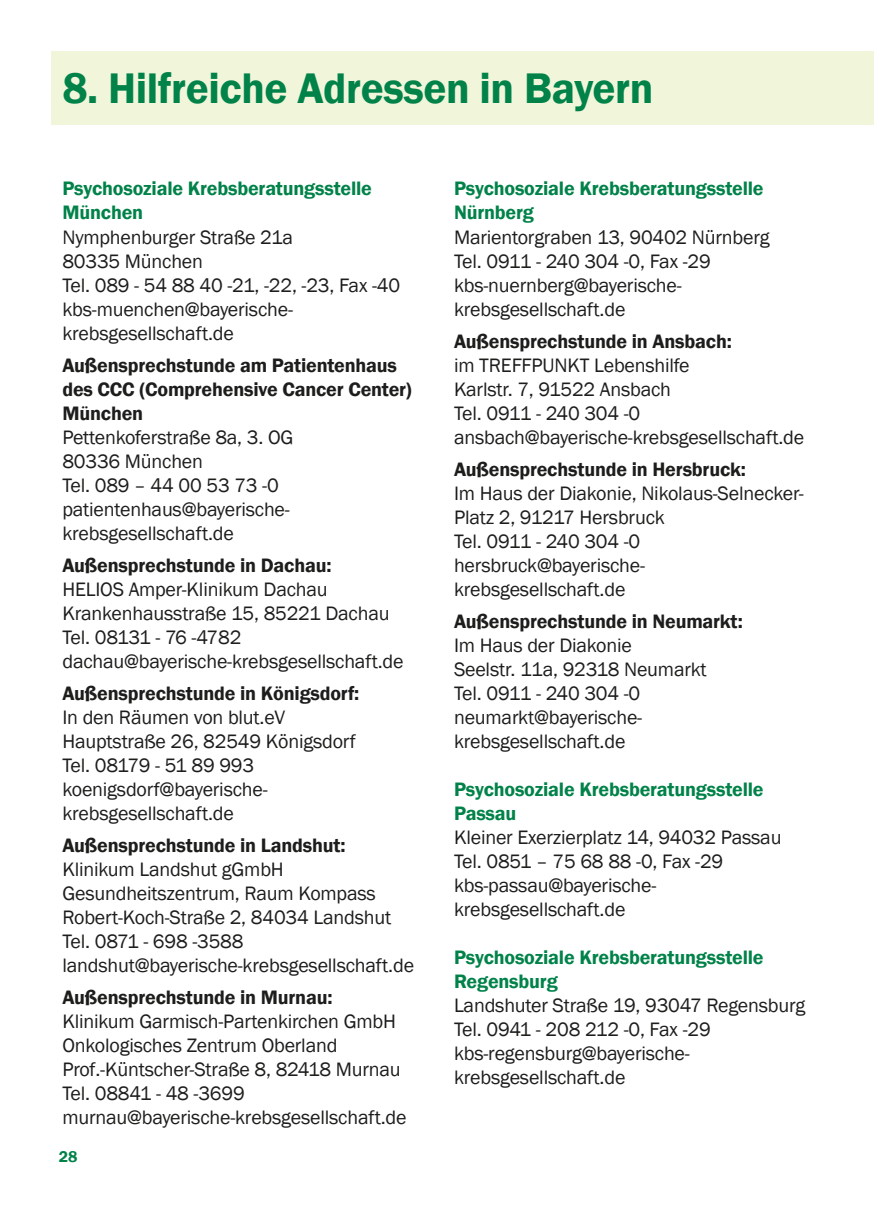
<style>
.page{position:relative;width:874px;height:1225px;background:#fff}
.page>*{position:absolute;margin:0;border:0;box-sizing:border-box;transform-origin:0 0}
.t1{font:600 44px "Franklin Gothic";letter-spacing:-.01em;color:#008249}
.t2{font:20px/24px "Franklin Gothic";letter-spacing:-.01em;color:#1d1d1b}
.t3{font:600 20px/24px "Franklin Gothic";letter-spacing:-.01em;color:#1d1d1b}
.t4{font:600 20px/24px "Franklin Gothic";letter-spacing:-.01em;color:#008249}
.t5{font:600 16px "Franklin Gothic";color:#008249}
</style>
<div class="page">
<div style="left:51px;top:51px;width:822px;height:74px;background:#f1f5da"></div>
<h1 class="t1" style="left:62px;top:61px;width:592px">8. Hilfreiche Adressen in Bayern</h1>
<p class="t4" style="left:62px;top:177px;width:311px">Psychosoziale Krebsberatungsstelle<br>München</p>
<p class="t2" style="left:62px;top:225px;width:339px">Nymphenburger Straße 21a<br>80335 München<br>Tel. 089 - 54 88 40 -21, -22, -23, Fax -40 kbs-muenchen@bayerische&shy;krebsgesellschaft.de</p>
<p class="t3" style="left:62px;top:353px;width:351px">Außensprechstunde am Patientenhaus des CCC (Comprehensive Cancer Center)<br>München</p>
<p class="t2" style="left:62px;top:425px;width:232px">Pettenkoferstraße 8a, 3. OG<br>80336 München<br>Tel. 089 – 44 00 53 73 -0 patientenhaus@bayerische&shy;krebsgesellschaft.de</p>
<p class="t3" style="left:62px;top:553px;width:270px">Außensprechstunde in Dachau:</p>
<p class="t2" style="left:62px;top:577px;width:342px">HELIOS Amper-Klinikum Dachau Krankenhausstraße 15, 85221 Dachau Tel. 08131 - 76 -4782 dachau@bayerische-krebsgesellschaft.de</p>
<p class="t3" style="left:62px;top:681px;width:298px">Außensprechstunde in Königsdorf:</p>
<p class="t2" style="left:62px;top:705px;width:295px">In den Räumen von blut.eV<br>Hauptstraße 26, 82549 Königsdorf<br>Tel. 08179 - 51 89 993 koenigsdorf@bayerische&shy;krebsgesellschaft.de</p>
<p class="t3" style="left:62px;top:833px;width:284px">Außensprechstunde in Landshut:</p>
<p class="t2" style="left:62px;top:857px;width:353px">Klinikum Landshut gGmbH Gesundheitszentrum, Raum Kompass Robert-Koch-Straße 2, 84034 Landshut Tel. 0871 - 698 -3588 landshut@bayerische-krebsgesellschaft.de</p>
<p class="t3" style="left:62px;top:985px;width:271px">Außensprechstunde in Murnau:</p>
<p class="t2" style="left:62px;top:1009px;width:345px">Klinikum Garmisch-Partenkirchen GmbH Onkologisches Zentrum Oberland Prof.-Küntscher-Straße 8, 82418 Murnau Tel. 08841 - 48 -3699 murnau@bayerische-krebsgesellschaft.de</p>
<p class="t5" style="left:59px;top:1147px;width:20px">28</p>
<p class="t4" style="left:454px;top:177px;width:311px">Psychosoziale Krebsberatungsstelle<br>Nürnberg</p>
<p class="t2" style="left:454px;top:225px;width:317px">Marientorgraben 13, 90402 Nürnberg<br>Tel. 0911 - 240 304 -0, Fax -29 kbs-nuernberg@bayerische&shy;krebsgesellschaft.de</p>
<p class="t3" style="left:454px;top:329px;width:279px">Außensprechstunde in Ansbach:</p>
<p class="t2" style="left:454px;top:353px;width:351px">im TREFFPUNKT Lebenshilfe<br>Karlstr. 7, 91522 Ansbach<br>Tel. 0911 - 240 304 -0 ansbach@bayerische-krebsgesellschaft.de</p>
<p class="t3" style="left:454px;top:457px;width:293px">Außensprechstunde in Hersbruck:</p>
<p class="t2" style="left:454px;top:481px;width:351px">Im Haus der Diakonie, Nikolaus-Selnecker-<br>Platz 2, 91217 Hersbruck<br>Tel. 0911 - 240 304 -0 hersbruck@bayerische&shy;krebsgesellschaft.de</p>
<p class="t3" style="left:454px;top:609px;width:290px">Außensprechstunde in Neumarkt:</p>
<p class="t2" style="left:454px;top:633px;width:254px">Im Haus der Diakonie<br>Seelstr. 11a, 92318 Neumarkt<br>Tel. 0911 - 240 304 -0 neumarkt@bayerische&shy;krebsgesellschaft.de</p>
<p class="t4" style="left:454px;top:777px;width:311px">Psychosoziale Krebsberatungsstelle<br>Passau</p>
<p class="t2" style="left:454px;top:825px;width:329px">Kleiner Exerzierplatz 14, 94032 Passau<br>Tel. 0851 – 75 68 88 -0, Fax -29 kbs-passau@bayerische&shy;krebsgesellschaft.de</p>
<p class="t4" style="left:454px;top:945px;width:311px">Psychosoziale Krebsberatungsstelle<br>Regensburg</p>
<p class="t2" style="left:454px;top:993px;width:352px">Landshuter Straße 19, 93047 Regensburg<br>Tel. 0941 - 208 212 -0, Fax -29 kbs-regensburg@bayerische&shy;krebsgesellschaft.de</p>
</div>
